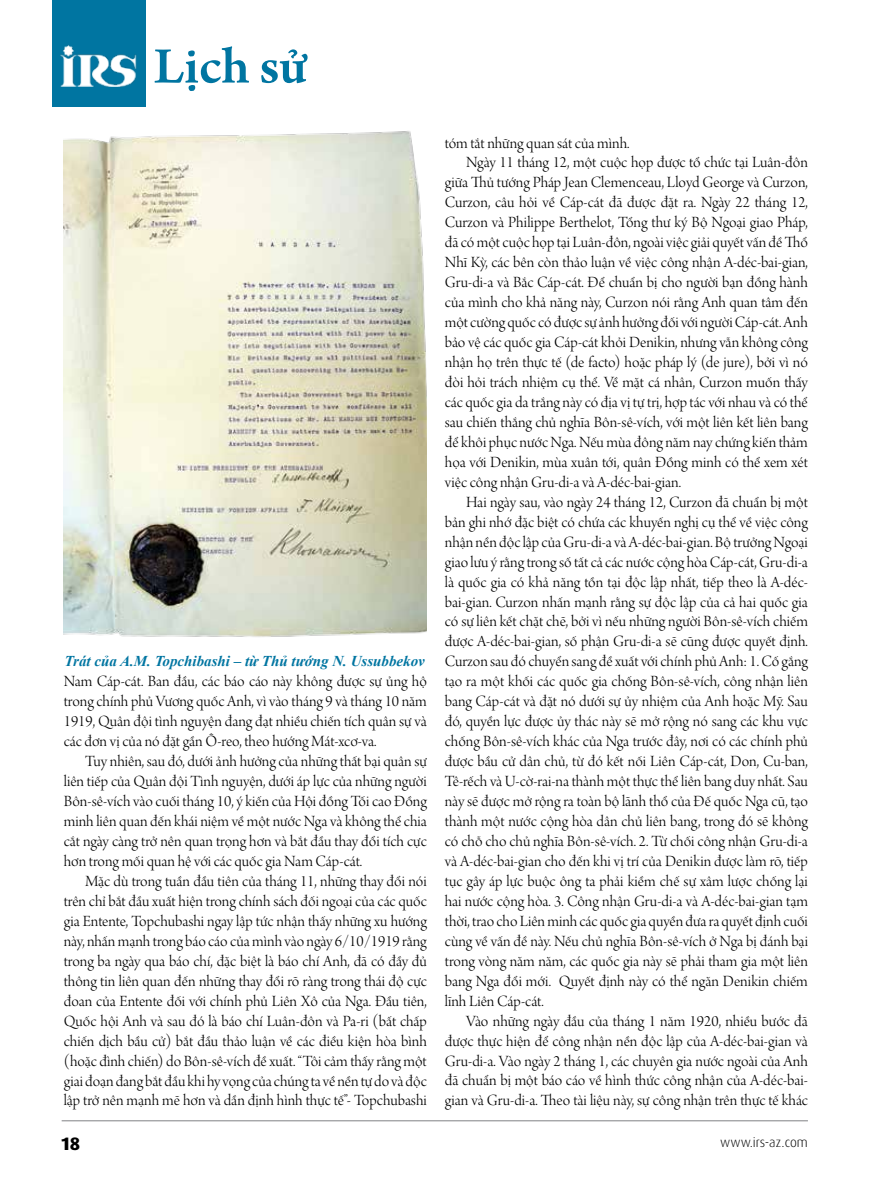
<style>
.page{position:relative;width:893px;height:1191px;background:#fff}
.page>*{position:absolute;margin:0;border:0;box-sizing:border-box;transform-origin:0 0}
.t1{font:600 54.15px "Arno Pro";color:#0075a1}
.t2{font:800 18px "Dax Pro";color:#000}
.t3{font:16.5px/20px "Arno Pro Light Display";color:#000;text-align:justify}
.t4{font:italic 700 15px "Times New Roman";color:#0075a1}
.t5{font:300 13.5px "Dax Pro";color:#000}
</style>
<div class="page">
<hr style="left:62px;top:1120px;width:746px;height:1px;background:#808285">
<div style="left:52px;top:0;width:94px;height:106px;background:#0075a1"></div>
<img style="left:60px;top:45px;width:77px;height:41px">
<img style="left:64px;top:131px;width:363px;height:506px">
<h1 class="t1" style="left:154px;top:35px;width:154px">Lịch sử</h1>
<p class="t4" style="left:65px;top:650px;width:362px">Trát của A.M. Topchibashi – từ Thủ tướng N. Ussubbekov</p>
<p class="t3" style="left:64px;top:672px;width:365px">Nam Cáp-cát. Ban đầu, các báo cáo này không được sự ủng hộ trong chính phủ Vương quốc Anh, vì vào tháng 9 và tháng 10 năm 1919, Quân đội tình nguyện đang đạt nhiều chiến tích quân sự và các đơn vị của nó đặt gần Ô-reo, theo hướng Mát-xcơ-va.</p>
<p class="t3" style="left:64px;top:752px;width:365px;text-indent:21px">Tuy nhiên, sau đó, dưới ảnh hưởng của những thất bại quân sự liên tiếp của Quân đội Tình nguyện, dưới áp lực của những người Bôn-sê-vích vào cuối tháng 10, ý kiến của Hội đồng Tối cao Đồng minh liên quan đến khái niệm về một nước Nga và không thể chia cắt ngày càng trở nên quan trọng hơn và bắt đầu thay đổi tích cực hơn trong mối quan hệ với các quốc gia Nam Cáp-cát.</p>
<p class="t3" style="left:64px;top:872px;width:365px;text-indent:21px">Mặc dù trong tuần đầu tiên của tháng 11, những thay đổi nói trên chỉ bắt đầu xuất hiện trong chính sách đối ngoại của các quốc gia Entente, Topchubashi ngay lập tức nhận thấy những xu hướng này, nhấn mạnh trong báo cáo của mình vào ngày 6/10/1919 rằng trong ba ngày qua báo chí, đặc biệt là báo chí Anh, đã có đầy đủ thông tin liên quan đến những thay đổi rõ ràng trong thái độ cực đoan của Entente đối với chính phủ Liên Xô của Nga. Đầu tiên, Quốc hội Anh và sau đó là báo chí Luân-đôn và Pa-ri (bất chấp chiến dịch bầu cử) bắt đầu thảo luận về các điều kiện hòa bình (hoặc đình chiến) do Bôn-sê-vích đề xuất. “Tôi cảm thấy rằng một giai đoạn đang bắt đầu khi hy vọng của chúng ta về nền tự do và độc lập trở nên mạnh mẽ hơn và dần định hình thực tế”- Topchubashi</p>
<p class="t3" style="left:445px;top:134px;width:186px">tóm tắt những quan sát của mình.</p>
<p class="t3" style="left:466px;top:154px;width:343px">Ngày 11 tháng 12, một cuộc họp được tổ chức tại Luân-đôn</p>
<p class="t3" style="left:445px;top:174px;width:365px">giữa Thủ tướng Pháp Jean Clemenceau, Lloyd George và Curzon,</p>
<p class="t3" style="left:445px;top:194px;width:365px">Curzon, câu hỏi về Cáp-cát đã được đặt ra. Ngày 22 tháng 12,</p>
<p class="t3" style="left:445px;top:214px;width:364px">Curzon và Philippe Berthelot, Tổng thư ký Bộ Ngoại giao Pháp,</p>
<p class="t3" style="left:445px;top:233px;width:365px">đã có một cuộc họp tại Luân-đôn, ngoài việc giải quyết vấn đề Thổ</p>
<p class="t3" style="left:445px;top:253px;width:365px">Nhĩ Kỳ, các bên còn thảo luận về việc công nhận A-déc-bai-gian,</p>
<p class="t3" style="left:445px;top:273px;width:365px">Gru-di-a và Bắc Cáp-cát. Để chuẩn bị cho người bạn đồng hành</p>
<p class="t3" style="left:445px;top:293px;width:365px">của mình cho khả năng này, Curzon nói rằng Anh quan tâm đến</p>
<p class="t3" style="left:445px;top:313px;width:365px">một cường quốc có được sự ảnh hưởng đối với người Cáp-cát. Anh</p>
<p class="t3" style="left:445px;top:333px;width:365px">bảo vệ các quốc gia Cáp-cát khỏi Denikin, nhưng vẫn không công</p>
<p class="t3" style="left:445px;top:353px;width:365px">nhận họ trên thực tế (de facto) hoặc pháp lý (de jure), bởi vì nó</p>
<p class="t3" style="left:445px;top:373px;width:365px">đòi hỏi trách nhiệm cụ thể. Về mặt cá nhân, Curzon muốn thấy</p>
<p class="t3" style="left:445px;top:393px;width:364px">các quốc gia da trắng này có địa vị tự trị, hợp tác với nhau và có thể</p>
<p class="t3" style="left:445px;top:413px;width:364px">sau chiến thắng chủ nghĩa Bôn-sê-vích, với một liên kết liên bang</p>
<p class="t3" style="left:445px;top:433px;width:365px">để khôi phục nước Nga. Nếu mùa đông năm nay chứng kiến thảm</p>
<p class="t3" style="left:445px;top:453px;width:364px">họa với Denikin, mùa xuân tới, quân Đồng minh có thể xem xét</p>
<p class="t3" style="left:445px;top:473px;width:238px">việc công nhận Gru-di-a và A-déc-bai-gian.</p>
<p class="t3" style="left:466px;top:493px;width:343px">Hai ngày sau, vào ngày 24 tháng 12, Curzon đã chuẩn bị một</p>
<p class="t3" style="left:445px;top:513px;width:365px">bản ghi nhớ đặc biệt có chứa các khuyến nghị cụ thể về việc công</p>
<p class="t3" style="left:445px;top:533px;width:365px">nhận nền độc lập của Gru-di-a và A-déc-bai-gian. Bộ trưởng Ngoại</p>
<p class="t3" style="left:445px;top:553px;width:364px">giao lưu ý rằng trong số tất cả các nước cộng hòa Cáp-cát, Gru-di-a</p>
<p class="t3" style="left:445px;top:573px;width:365px">là quốc gia có khả năng tồn tại độc lập nhất, tiếp theo là A-déc-</p>
<p class="t3" style="left:445px;top:593px;width:364px">bai-gian. Curzon nhấn mạnh rằng sự độc lập của cả hai quốc gia</p>
<p class="t3" style="left:445px;top:612px;width:365px">có sự liên kết chặt chẽ, bởi vì nếu những người Bôn-sê-vích chiếm</p>
<p class="t3" style="left:445px;top:632px;width:365px">được A-déc-bai-gian, số phận Gru-di-a sẽ cũng được quyết định.</p>
<p class="t3" style="left:445px;top:652px;width:365px">Curzon sau đó chuyển sang đề xuất với chính phủ Anh: 1. Cố gắng</p>
<p class="t3" style="left:445px;top:672px;width:365px">tạo ra một khối các quốc gia chống Bôn-sê-vích, công nhận liên</p>
<p class="t3" style="left:445px;top:692px;width:364px">bang Cáp-cát và đặt nó dưới sự ủy nhiệm của Anh hoặc Mỹ. Sau</p>
<p class="t3" style="left:445px;top:712px;width:365px">đó, quyền lực được ủy thác này sẽ mở rộng nó sang các khu vực</p>
<p class="t3" style="left:445px;top:732px;width:365px">chống Bôn-sê-vích khác của Nga trước đây, nơi có các chính phủ</p>
<p class="t3" style="left:445px;top:752px;width:364px">được bầu cử dân chủ, từ đó kết nối Liên Cáp-cát, Don, Cu-ban,</p>
<p class="t3" style="left:445px;top:772px;width:365px">Tê-rếch và U-cờ-rai-na thành một thực thể liên bang duy nhất. Sau</p>
<p class="t3" style="left:445px;top:792px;width:365px">này sẽ được mở rộng ra toàn bộ lãnh thổ của Đế quốc Nga cũ, tạo</p>
<p class="t3" style="left:445px;top:812px;width:365px">thành một nước cộng hòa dân chủ liên bang, trong đó sẽ không</p>
<p class="t3" style="left:445px;top:832px;width:365px">có chỗ cho chủ nghĩa Bôn-sê-vích. 2. Từ chối công nhận Gru-di-a</p>
<p class="t3" style="left:445px;top:852px;width:365px">và A-déc-bai-gian cho đến khi vị trí của Denikin được làm rõ, tiếp</p>
<p class="t3" style="left:445px;top:872px;width:364px">tục gây áp lực buộc ông ta phải kiềm chế sự xâm lược chống lại</p>
<p class="t3" style="left:445px;top:892px;width:365px">hai nước cộng hòa. 3. Công nhận Gru-di-a và A-déc-bai-gian tạm</p>
<p class="t3" style="left:445px;top:912px;width:364px">thời, trao cho Liên minh các quốc gia quyền đưa ra quyết định cuối</p>
<p class="t3" style="left:445px;top:932px;width:365px">cùng về vấn đề này. Nếu chủ nghĩa Bôn-sê-vích ở Nga bị đánh bại</p>
<p class="t3" style="left:445px;top:952px;width:365px">trong vòng năm năm, các quốc gia này sẽ phải tham gia một liên</p>
<p class="t3" style="left:445px;top:972px;width:364px">bang Nga đổi mới. Quyết định này có thể ngăn Denikin chiếm</p>
<p class="t3" style="left:445px;top:992px;width:100px">lĩnh Liên Cáp-cát.</p>
<p class="t3" style="left:466px;top:1011px;width:343px">Vào những ngày đầu của tháng 1 năm 1920, nhiều bước đã</p>
<p class="t3" style="left:445px;top:1031px;width:365px">được thực hiện để công nhận nền độc lập của A-déc-bai-gian và</p>
<p class="t3" style="left:445px;top:1051px;width:365px">Gru-di-a. Vào ngày 2 tháng 1, các chuyên gia nước ngoài của Anh</p>
<p class="t3" style="left:445px;top:1071px;width:364px">đã chuẩn bị một báo cáo về hình thức công nhận của A-déc-bai-</p>
<p class="t3" style="left:445px;top:1091px;width:365px">gian và Gru-di-a. Theo tài liệu này, sự công nhận trên thực tế khác</p>
<p class="t2" style="left:62px;top:1131px;width:20px">18</p>
<p class="t5" style="left:720px;top:1133px;width:89px">www.irs-az.com</p>
</div>
